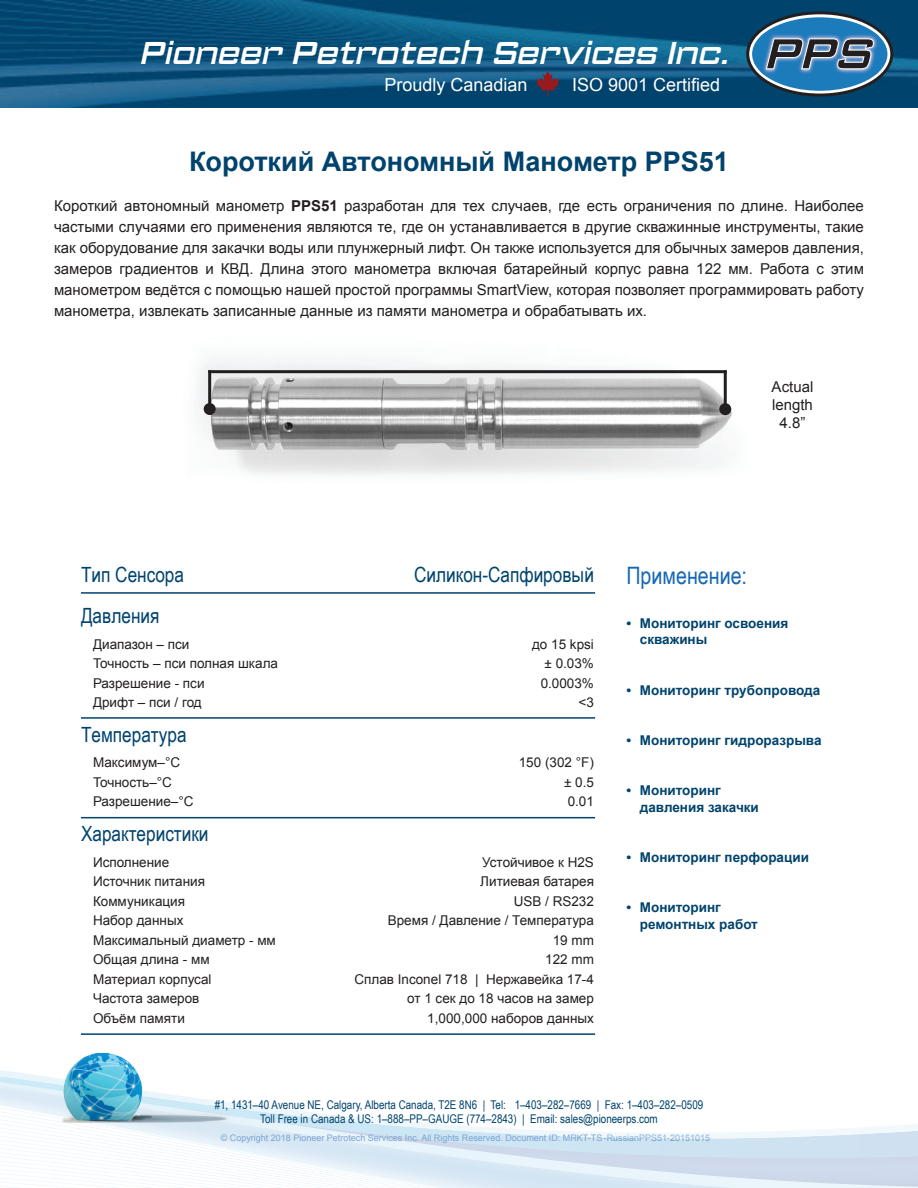
<style>
.page{position:relative;width:918px;height:1188px;background:#fff}
.page>*{position:absolute;margin:0;border:0;box-sizing:border-box;transform-origin:0 0}
.t1{font:italic 600 31.5px "Register Wide";color:#fff}
.Name_of_Gauge{font:700 27px "Arial";color:#01436d}
.App_Title{font:24px "Arial Narrow";color:#1768b4}
.Metrology{font:21px "Arial Narrow";color:#01436d}
.t2{font:18px "Arial";color:#fff}
.Gauge_Description{font:15px/21px "Arial";color:#231f20;text-align:justify}
.Specifications_-_One{font:13.5px "Arial";color:#231f20}
.t3{font:700 13.5px/16.5px "Arial";color:#01436d}
.t4{font:12px/14.4px "Arial Narrow";color:#01436d;text-align:center}
.Footnote{font:9px "Arial";color:#7ca3d1}
.s1{font-weight:700}
</style>
<div class="page">
<img style="left:197px;top:357px;width:535px;height:118px">
<hr style="left:208px;top:370px;width:519px;height:3px;background:#231f20">
<hr style="left:724px;top:370px;width:3px;height:39px;background:#231f20">
<div style="left:719px;top:403px;width:12px;height:12px;background:#231f20;border-radius:50%"></div>
<hr style="left:208px;top:370px;width:3px;height:39px;background:#231f20">
<div style="left:204px;top:403px;width:12px;height:12px;background:#231f20;border-radius:50%"></div>
<hr style="left:81px;top:592px;width:514px;height:2px;background:#01436d">
<hr style="left:81px;top:717px;width:514px;height:2px;background:#01436d">
<hr style="left:81px;top:817px;width:514px;height:1px;background:#01436d">
<hr style="left:81px;top:1033px;width:514px;height:2px;background:#01436d">
<svg style="left:580px;top:1167px;width:338px;height:21px;background:#d9e4f1"></svg>
<svg style="left:580px;top:1154px;width:338px;height:13px;background:#cedbec"></svg>
<svg style="left:0;top:1154px;width:580px;height:34px"></svg>
<svg style="left:0;top:1070px;width:918px;height:84px"></svg>
<img style="left:0;top:0;width:918px;height:108px">
<svg style="left:536px;top:71px;width:24px;height:25px"></svg>
<svg style="left:746px;top:11px;width:147px;height:86px"></svg>
<svg style="left:749px;top:14px;width:141px;height:80px"></svg>
<div style="left:752px;top:17px;width:135px;height:74px;background:#1c7bbb;border-radius:50%"></div>
<img style="left:761px;top:33px;width:118px;height:42px">
<svg style="left:766px;top:38px;width:108px;height:31px;background:#5a7187"></svg>
<img style="left:54px;top:1033px;width:182px;height:89px">
<h1 class="t1" style="left:141px;top:31px;width:590px">Pioneer Petrotech Services Inc.</h1>
<p class="t2" style="left:385px;top:73px;width:145px">Proudly Canadian</p>
<p class="t2" style="left:572px;top:73px;width:150px">ISO 9001 Certified</p>
<p class="Name_of_Gauge" style="left:189px;top:143px;width:541px">Короткий Автономный Манометр PPS51</p>
<p class="Gauge_Description" style="left:54px;top:195px;width:811px">Короткий автономный манометр <span class="s1">PPS51</span> разработан для тех случаев, где есть ограничения по длине. Наиболее частыми случаями его применения являются те, где он устанавливается в другие скважинные инструменты, такие как оборудование для закачки воды или плунжерный лифт. Он также используется для обычных замеров давления, замеров градиентов и КВД. Длина этого манометра включая батарейный корпус равна 122 мм. Работа с этим манометром ведётся с помощью нашей простой программы SmartView, которая позволяет программировать работу манометра, извлекать записанные данные из памяти манометра и обрабатывать их.</p>
<p class="Gauge_Description" style="left:772px;top:378px;width:43px;line-height:18px;text-align:center">Actual length<br>4.8”</p>
<p class="Metrology" style="left:81px;top:559px;width:105px">Тип Сенсора</p>
<p class="Metrology" style="left:414px;top:559px;width:181px">Силикон-Сапфировый</p>
<p class="Metrology" style="left:81px;top:600px;width:80px">Давления</p>
<p class="Specifications_-_One" style="left:93px;top:635px;width:98px">Диапазон – пси</p>
<p class="Specifications_-_One" style="left:532px;top:635px;width:63px">до 15 kpsi</p>
<p class="Specifications_-_One" style="left:93px;top:655px;width:187px">Точность – пси полная шкала</p>
<p class="Specifications_-_One" style="left:545px;top:655px;width:51px">± 0.03%</p>
<p class="Specifications_-_One" style="left:93px;top:674px;width:113px">Разрешение - пси</p>
<p class="Specifications_-_One" style="left:541px;top:674px;width:55px">0.0003%</p>
<p class="Specifications_-_One" style="left:93px;top:694px;width:110px">Дрифт – пси / год</p>
<p class="Specifications_-_One" style="left:579px;top:694px;width:17px">&lt;3</p>
<p class="Metrology" style="left:81px;top:719px;width:107px">Температура</p>
<p class="Specifications_-_One" style="left:93px;top:754px;width:89px">Максимум–°C</p>
<p class="Specifications_-_One" style="left:519px;top:754px;width:77px">150 (302 °F)</p>
<p class="Specifications_-_One" style="left:93px;top:773px;width:81px">Точность–°C</p>
<p class="Specifications_-_One" style="left:564px;top:773px;width:31px">± 0.5</p>
<p class="Specifications_-_One" style="left:93px;top:793px;width:102px">Разрешение–°C</p>
<p class="Specifications_-_One" style="left:568px;top:793px;width:28px">0.01</p>
<p class="Metrology" style="left:81px;top:818px;width:129px">Характеристики</p>
<p class="Specifications_-_One" style="left:93px;top:853px;width:78px">Исполнение</p>
<p class="Specifications_-_One" style="left:482px;top:853px;width:113px">Устойчивое к Н2S</p>
<p class="Specifications_-_One" style="left:93px;top:873px;width:114px">Источник питания</p>
<p class="Specifications_-_One" style="left:480px;top:873px;width:115px">Литиевая батарея</p>
<p class="Specifications_-_One" style="left:93px;top:892px;width:94px">Коммуникация</p>
<p class="Specifications_-_One" style="left:514px;top:892px;width:82px">USB / RS232</p>
<p class="Specifications_-_One" style="left:93px;top:912px;width:92px">Набор данных</p>
<p class="Specifications_-_One" style="left:388px;top:912px;width:208px">Время / Давление / Температура</p>
<p class="Specifications_-_One" style="left:93px;top:931px;width:184px">Максимальный диаметр - мм</p>
<p class="Specifications_-_One" style="left:553px;top:931px;width:43px">19 mm</p>
<p class="Specifications_-_One" style="left:93px;top:951px;width:118px">Общая длина - мм</p>
<p class="Specifications_-_One" style="left:545px;top:951px;width:50px">122 mm</p>
<p class="Specifications_-_One" style="left:93px;top:970px;width:120px">Материал корпусаl</p>
<p class="Specifications_-_One" style="left:354px;top:970px;width:241px">Сплав Inconel 718 | Нержавейка 17-4</p>
<p class="Specifications_-_One" style="left:93px;top:990px;width:108px">Частота замеров</p>
<p class="Specifications_-_One" style="left:407px;top:990px;width:188px">от 1 сек до 18 часов на замер</p>
<p class="Specifications_-_One" style="left:93px;top:1009px;width:93px">Объём памяти</p>
<p class="Specifications_-_One" style="left:427px;top:1009px;width:168px">1,000,000 наборов данных</p>
<p class="App_Title" style="left:626px;top:558px;width:122px">Применение:</p>
<p class="t3" style="left:640px;top:615px;width:150px;text-indent:-14px">• Мониторинг освоения скважины</p>
<p class="t3" style="left:626px;top:682px;width:195px">• Мониторинг трубопровода</p>
<p class="t3" style="left:626px;top:732px;width:197px">• Мониторинг гидроразрыва</p>
<p class="t3" style="left:640px;top:783px;width:121px;text-indent:-14px">• Мониторинг давления закачки</p>
<p class="t3" style="left:626px;top:849px;width:184px">• Мониторинг перфорации</p>
<p class="t3" style="left:640px;top:900px;width:119px;text-indent:-14px">• Мониторинг ремонтных работ</p>
<p class="t4" style="left:215px;top:1097px;width:490px">#1, 1431–40 Avenue NE, Calgary, Alberta Canada, T2E 8N6 | Tel: 1–403–282–7669 | Fax: 1–403–282–0509<br>Toll Free in Canada &amp; US: 1–888–PP–GAUGE (774–2843) | Email: sales@pioneerps.com</p>
<p class="Footnote" style="left:221px;top:1132px;width:491px">© Copyright 2018 Pioneer Petrotech Services Inc. All Rights Reserved. Document ID: MRKT-TS-RussianPPS51-20151015</p>
</div>
